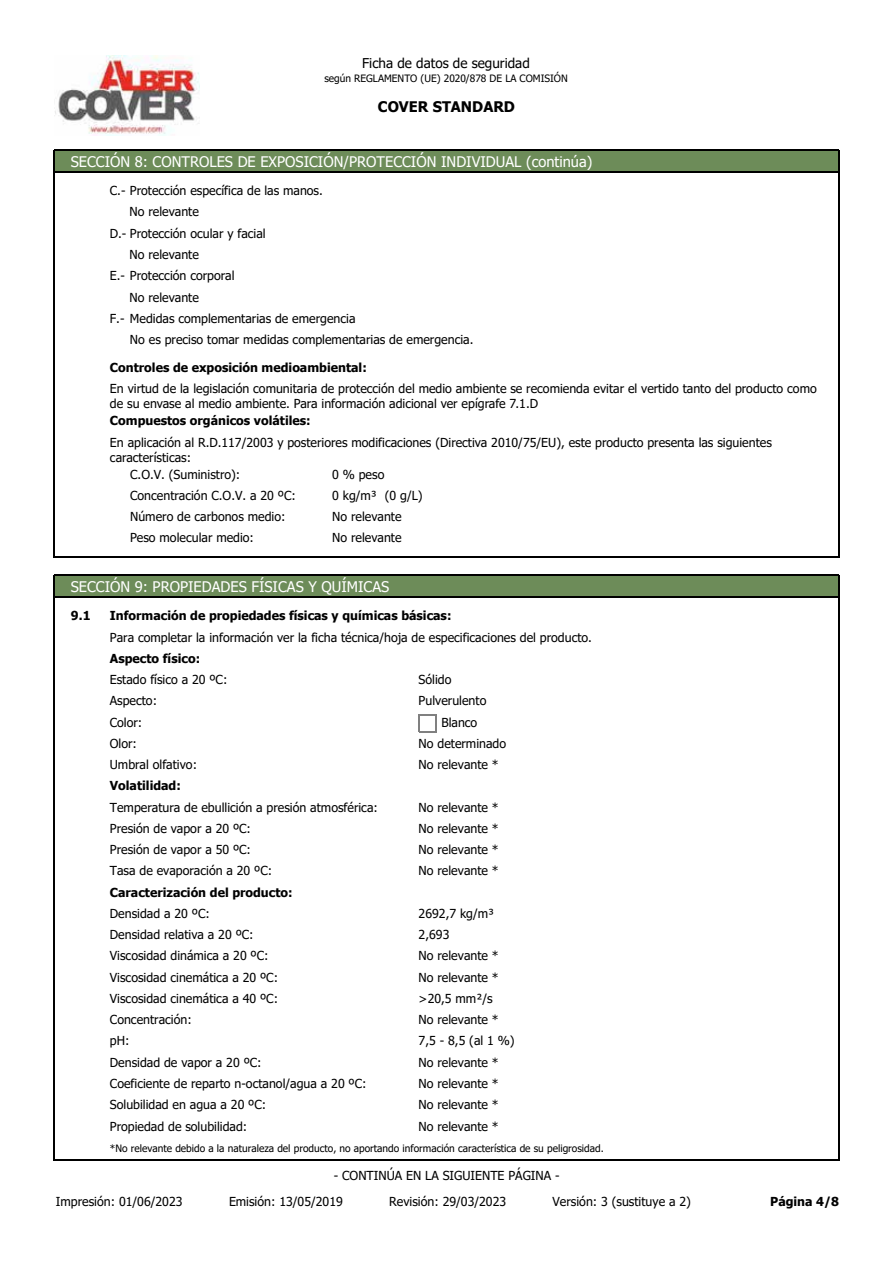
<style>
.page{position:relative;width:893px;height:1263px;background:#fff}
.page>*{position:absolute;margin:0;border:0;box-sizing:border-box;transform-origin:0 0}
.t1{font:14.7px "Tahoma";color:#fff}
.t2{font:700 14.7px "Tahoma";color:#000}
.t3{font:13.5px "Tahoma";color:#000}
.t4{font:12.3px/15px "Tahoma";color:#000}
.t5{font:700 12.3px "Tahoma";color:#000}
.t6{font:10.2px "Tahoma";color:#000}
</style>
<div class="page">
<div style="left:71px;top:150px;width:768px;height:23px;background:#6d8c59"></div>
<hr style="left:71px;top:150px;width:768px;height:1px;background:#000">
<hr style="left:71px;top:172px;width:768px;height:1px;background:#000">
<svg style="left:54px;top:150px;width:17px;height:231px"></svg>
<svg style="left:838px;top:151px;width:1px;height:230px"></svg>
<hr style="left:54px;top:381px;width:1px;height:32px;background:#000">
<hr style="left:838px;top:381px;width:1px;height:32px;background:#000">
<svg style="left:54px;top:413px;width:1px;height:21px"></svg>
<svg style="left:838px;top:413px;width:1px;height:21px"></svg>
<hr style="left:54px;top:434px;width:1px;height:32px;background:#000">
<hr style="left:838px;top:434px;width:1px;height:32px;background:#000">
<svg style="left:54px;top:466px;width:1px;height:91px"></svg>
<svg style="left:838px;top:466px;width:1px;height:91px"></svg>
<hr style="left:54px;top:557px;width:785px;height:1px;background:#000">
<div style="left:71px;top:575px;width:768px;height:23px;background:#6d8c59"></div>
<hr style="left:71px;top:575px;width:768px;height:1px;background:#000">
<hr style="left:71px;top:597px;width:768px;height:1px;background:#000">
<svg style="left:418px;top:714px;width:18px;height:18px"></svg>
<svg style="left:54px;top:575px;width:17px;height:584px"></svg>
<svg style="left:838px;top:576px;width:1px;height:583px"></svg>
<hr style="left:54px;top:1159px;width:785px;height:1px;background:#000">
<img style="left:54px;top:56px;width:145px;height:80px">
<p class="t3" style="left:362px;top:54px;width:169px">Ficha de datos de seguridad</p>
<p class="t6" style="left:324px;top:71px;width:245px">según REGLAMENTO (UE) 2020/878 DE LA COMISIÓN</p>
<p class="t2" style="left:378px;top:96px;width:139px">COVER STANDARD</p>
<p class="t1" style="left:71px;top:152px;width:523px">SECCIÓN 8: CONTROLES DE EXPOSICIÓN/PROTECCIÓN INDIVIDUAL (continúa)</p>
<p class="t4" style="left:110px;top:184px;width:214px">C.- Protección específica de las manos.</p>
<p class="t4" style="left:129px;top:205px;width:71px">No relevante</p>
<p class="t4" style="left:110px;top:226px;width:157px">D.- Protección ocular y facial</p>
<p class="t4" style="left:129px;top:248px;width:71px">No relevante</p>
<p class="t4" style="left:110px;top:269px;width:126px">E.- Protección corporal</p>
<p class="t4" style="left:129px;top:290px;width:71px">No relevante</p>
<p class="t4" style="left:110px;top:312px;width:247px">F.- Medidas complementarias de emergencia</p>
<p class="t4" style="left:130px;top:333px;width:345px">No es preciso tomar medidas complementarias de emergencia.</p>
<p class="t5" style="left:110px;top:359px;width:258px">Controles de exposición medioambiental:</p>
<p class="t4" style="left:110px;top:382px;width:708px">En virtud de la legislación comunitaria de protección del medio ambiente se recomienda evitar el vertido tanto del producto como de su envase al medio ambiente. Para información adicional ver epígrafe 7.1.D</p>
<p class="t5" style="left:110px;top:412px;width:202px">Compuestos orgánicos volátiles:</p>
<p class="t4" style="left:110px;top:435px;width:663px">En aplicación al R.D.117/2003 y posteriores modificaciones (Directiva 2010/75/EU), este producto presenta las siguientes características:</p>
<p class="t4" style="left:130px;top:467px;width:112px">C.O.V. (Suministro):</p>
<p class="t4" style="left:332px;top:467px;width:54px">0 % peso</p>
<p class="t4" style="left:130px;top:489px;width:167px">Concentración C.O.V. a 20 ºC:</p>
<p class="t4" style="left:332px;top:489px;width:92px">0 kg/m³ (0 g/L)</p>
<p class="t4" style="left:130px;top:510px;width:157px">Número de carbonos medio:</p>
<p class="t4" style="left:332px;top:510px;width:71px">No relevante</p>
<p class="t4" style="left:130px;top:531px;width:125px">Peso molecular medio:</p>
<p class="t4" style="left:332px;top:531px;width:71px">No relevante</p>
<p class="t1" style="left:71px;top:577px;width:320px">SECCIÓN 9: PROPIEDADES FÍSICAS Y QUÍMICAS</p>
<p class="t5" style="left:71px;top:607px;width:21px">9.1</p>
<p class="t5" style="left:110px;top:607px;width:343px">Información de propiedades físicas y químicas básicas:</p>
<p class="t4" style="left:110px;top:630px;width:483px">Para completar la información ver la ficha técnica/hoja de especificaciones del producto.</p>
<p class="t5" style="left:110px;top:650px;width:92px">Aspecto físico:</p>
<p class="t4" style="left:110px;top:673px;width:119px">Estado físico a 20 ºC:</p>
<p class="t4" style="left:418px;top:673px;width:34px">Sólido</p>
<p class="t4" style="left:110px;top:694px;width:49px">Aspecto:</p>
<p class="t4" style="left:418px;top:694px;width:69px">Pulverulento</p>
<p class="t4" style="left:110px;top:715px;width:34px">Color:</p>
<p class="t4" style="left:441px;top:715px;width:37px">Blanco</p>
<p class="t4" style="left:110px;top:737px;width:29px">Olor:</p>
<p class="t4" style="left:418px;top:737px;width:89px">No determinado</p>
<p class="t4" style="left:110px;top:758px;width:89px">Umbral olfativo:</p>
<p class="t4" style="left:418px;top:758px;width:81px">No relevante *</p>
<p class="t5" style="left:110px;top:777px;width:72px">Volatilidad:</p>
<p class="t4" style="left:110px;top:800px;width:269px">Temperatura de ebullición a presión atmosférica:</p>
<p class="t4" style="left:418px;top:800px;width:81px">No relevante *</p>
<p class="t4" style="left:110px;top:822px;width:143px">Presión de vapor a 20 ºC:</p>
<p class="t4" style="left:418px;top:822px;width:81px">No relevante *</p>
<p class="t4" style="left:110px;top:843px;width:143px">Presión de vapor a 50 ºC:</p>
<p class="t4" style="left:418px;top:843px;width:81px">No relevante *</p>
<p class="t4" style="left:110px;top:864px;width:164px">Tasa de evaporación a 20 ºC:</p>
<p class="t4" style="left:418px;top:864px;width:81px">No relevante *</p>
<p class="t5" style="left:110px;top:884px;width:184px">Caracterización del producto:</p>
<p class="t4" style="left:110px;top:907px;width:101px">Densidad a 20 ºC:</p>
<p class="t4" style="left:418px;top:907px;width:77px">2692,7 kg/m³</p>
<p class="t4" style="left:110px;top:928px;width:145px">Densidad relativa a 20 ºC:</p>
<p class="t4" style="left:418px;top:928px;width:32px">2,693</p>
<p class="t4" style="left:110px;top:949px;width:160px">Viscosidad dinámica a 20 ºC:</p>
<p class="t4" style="left:418px;top:949px;width:81px">No relevante *</p>
<p class="t4" style="left:110px;top:970px;width:170px">Viscosidad cinemática a 20 ºC:</p>
<p class="t4" style="left:418px;top:970px;width:81px">No relevante *</p>
<p class="t4" style="left:110px;top:992px;width:170px">Viscosidad cinemática a 40 ºC:</p>
<p class="t4" style="left:418px;top:992px;width:76px">&gt;20,5 mm²/s</p>
<p class="t4" style="left:110px;top:1013px;width:83px">Concentración:</p>
<p class="t4" style="left:418px;top:1013px;width:81px">No relevante *</p>
<p class="t4" style="left:110px;top:1034px;width:21px">pH:</p>
<p class="t4" style="left:418px;top:1034px;width:98px">7,5 - 8,5 (al 1 %)</p>
<p class="t4" style="left:110px;top:1055px;width:153px">Densidad de vapor a 20 ºC:</p>
<p class="t4" style="left:418px;top:1055px;width:81px">No relevante *</p>
<p class="t4" style="left:110px;top:1077px;width:258px">Coeficiente de reparto n-octanol/agua a 20 ºC:</p>
<p class="t4" style="left:418px;top:1077px;width:81px">No relevante *</p>
<p class="t4" style="left:110px;top:1098px;width:158px">Solubilidad en agua a 20 ºC:</p>
<p class="t4" style="left:418px;top:1098px;width:81px">No relevante *</p>
<p class="t4" style="left:110px;top:1119px;width:139px">Propiedad de solubilidad:</p>
<p class="t4" style="left:418px;top:1119px;width:81px">No relevante *</p>
<p class="t6" style="left:110px;top:1141px;width:495px">*No relevante debido a la naturaleza del producto, no aportando información característica de su peligrosidad.</p>
<p class="t4" style="left:334px;top:1169px;width:227px">- CONTINÚA EN LA SIGUIENTE PÁGINA -</p>
<p class="t4" style="left:56px;top:1195px;width:128px">Impresión: 01/06/2023</p>
<p class="t4" style="left:229px;top:1195px;width:115px">Emisión: 13/05/2019</p>
<p class="t4" style="left:389px;top:1195px;width:118px">Revisión: 29/03/2023</p>
<p class="t4" style="left:552px;top:1195px;width:140px">Versión: 3 (sustituye a 2)</p>
<p class="t5" style="left:770px;top:1193px;width:70px">Página 4/8</p>
</div>
